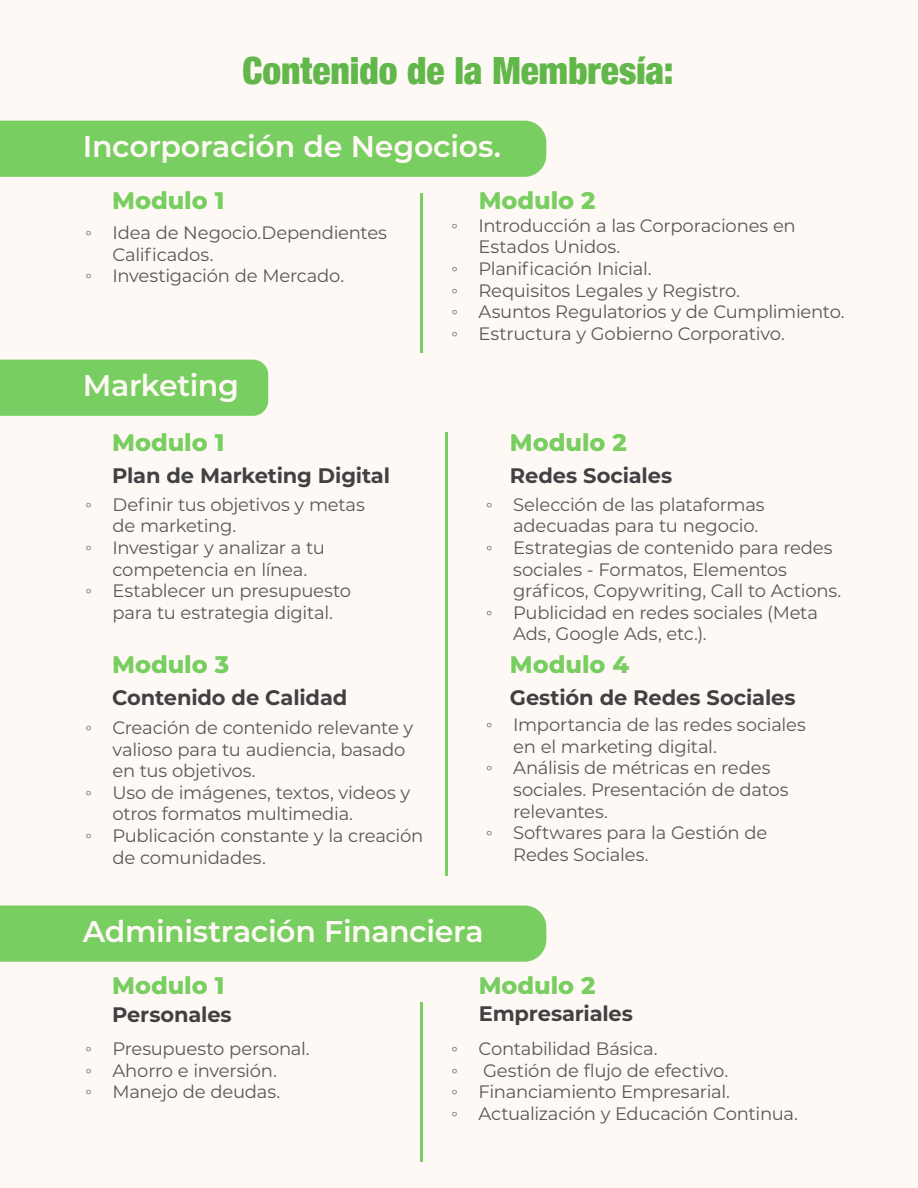
<style>
.page{position:relative;width:918px;height:1188px;background:#fff9f5}
.page>*{position:absolute;margin:0;border:0;box-sizing:border-box;transform-origin:0 0}
.t1{font:900 condensed 37.5px "Helvetica Neue";letter-spacing:-.005em;color:#61b74a}
.t2{font:600 30px "Montserrat";letter-spacing:-.01em;color:#fff9f5}
.t3{font:800 24px "Montserrat";color:#79ce61}
.t4{font:700 21px "Montserrat";letter-spacing:-.005em;color:#414042}
.t5{font:18px/21.6px "Montserrat";letter-spacing:-.015em;color:#58595b}
.t6{font:18px "Times New Roman";color:#58595b}
.s1{font-family:"Times New Roman"}
</style>
<div class="page">
<div style="left:0;top:121px;width:546px;height:56px;background:#79ce61"></div>
<div style="left:0;top:360px;width:268px;height:56px;background:#79ce61"></div>
<hr style="left:420px;top:194px;width:2px;height:159px;background:#79ce61">
<div style="left:0;top:905px;width:546px;height:57px;background:#79ce61"></div>
<hr style="left:420px;top:1002px;width:2px;height:159px;background:#79ce61">
<hr style="left:446px;top:433px;width:2px;height:443px;background:#79ce61">
<h1 class="t1" style="left:243px;top:40px;width:432px">Contenido de la Membresía:</h1>
<h2 class="t2" style="left:83px;top:125px;width:420px">Incorporación de Negocios.</h2>
<h3 class="t3" style="left:112px;top:183px;width:114px">Modulo 1</h3>
<h3 class="t3" style="left:479px;top:183px;width:118px">Modulo 2</h3>
<p class="t5" style="left:85px;top:221px;width:303px"><span class="s1">◦</span> Idea de Negocio.Dependientes</p>
<p class="t5" style="left:112px;top:243px;width:103px">Calificados.</p>
<p class="t5" style="left:85px;top:265px;width:260px"><span class="s1">◦</span> Investigación de Mercado.</p>
<h2 class="t2" style="left:83px;top:364px;width:157px">Marketing</h2>
<p class="t5" style="left:451px;top:214px;width:346px"><span class="s1">◦</span> Introducción a las Corporaciones en</p>
<p class="t5" style="left:478px;top:236px;width:143px">Estados Unidos.</p>
<p class="t5" style="left:451px;top:257px;width:202px"><span class="s1">◦</span> Planificación Inicial.</p>
<p class="t5" style="left:451px;top:279px;width:290px"><span class="s1">◦</span> Requisitos Legales y Registro.</p>
<p class="t5" style="left:451px;top:300px;width:395px"><span class="s1">◦</span> Asuntos Regulatorios y de Cumplimiento.</p>
<p class="t5" style="left:451px;top:322px;width:335px"><span class="s1">◦</span> Estructura y Gobierno Corporativo.</p>
<h3 class="t3" style="left:112px;top:425px;width:114px">Modulo 1</h3>
<p class="t4" style="left:112px;top:460px;width:279px">Plan de Marketing Digital</p>
<p class="t4" style="left:510px;top:460px;width:164px">Redes Sociales</p>
<h3 class="t3" style="left:510px;top:425px;width:118px">Modulo 2</h3>
<p class="t5" style="left:85px;top:493px;width:281px"><span class="s1">◦</span> Definir tus objetivos y metas</p>
<p class="t5" style="left:112px;top:515px;width:125px">de marketing.</p>
<p class="t5" style="left:85px;top:536px;width:241px"><span class="s1">◦</span> Investigar y analizar a tu</p>
<p class="t5" style="left:112px;top:558px;width:196px">competencia en línea.</p>
<p class="t5" style="left:85px;top:579px;width:267px"><span class="s1">◦</span> Establecer un presupuesto</p>
<p class="t5" style="left:112px;top:601px;width:222px">para tu estrategia digital.</p>
<p class="t5" style="left:486px;top:493px;width:280px"><span class="s1">◦</span> Selección de las plataformas</p>
<p class="t5" style="left:513px;top:515px;width:247px">adecuadas para tu negocio.</p>
<p class="t5" style="left:486px;top:536px;width:348px"><span class="s1">◦</span> Estrategias de contenido para redes</p>
<p class="t5" style="left:513px;top:558px;width:275px">sociales - Formatos, Elementos</p>
<p class="t5" style="left:513px;top:579px;width:330px">gráficos, Copywriting, Call to Actions.</p>
<p class="t5" style="left:486px;top:601px;width:333px"><span class="s1">◦</span> Publicidad en redes sociales (Meta</p>
<p class="t5" style="left:513px;top:623px;width:195px">Ads, Google Ads, etc.).</p>
<h3 class="t3" style="left:510px;top:647px;width:121px">Modulo 4</h3>
<h3 class="t3" style="left:112px;top:647px;width:119px">Modulo 3</h3>
<p class="t4" style="left:112px;top:682px;width:237px">Contenido de Calidad</p>
<p class="t4" style="left:510px;top:682px;width:287px">Gestión de Redes Sociales</p>
<p class="t5" style="left:85px;top:716px;width:330px"><span class="s1">◦</span> Creación de contenido relevante y</p>
<p class="t5" style="left:112px;top:738px;width:295px">valioso para tu audiencia, basado</p>
<p class="t5" style="left:112px;top:759px;width:145px">en tus objetivos.</p>
<p class="t5" style="left:85px;top:781px;width:326px"><span class="s1">◦</span> Uso de imágenes, textos, videos y</p>
<p class="t5" style="left:112px;top:803px;width:242px">otros formatos multimedia.</p>
<p class="t5" style="left:85px;top:824px;width:340px"><span class="s1">◦</span> Publicación constante y la creación</p>
<p class="t5" style="left:112px;top:846px;width:155px">de comunidades.</p>
<p class="t5" style="left:486px;top:713px;width:321px"><span class="s1">◦</span> Importancia de las redes sociales</p>
<p class="t5" style="left:513px;top:735px;width:205px">en el marketing digital.</p>
<p class="t5" style="left:486px;top:757px;width:286px"><span class="s1">◦</span> Análisis de métricas en redes</p>
<p class="t5" style="left:513px;top:778px;width:277px">sociales. Presentación de datos</p>
<p class="t5" style="left:513px;top:800px;width:96px">relevantes.</p>
<p class="t5" style="left:486px;top:821px;width:283px"><span class="s1">◦</span> Softwares para la Gestión de</p>
<p class="t5" style="left:513px;top:843px;width:137px">Redes Sociales.</p>
<h2 class="t2" style="left:83px;top:910px;width:402px">Administración Financiera</h2>
<h3 class="t3" style="left:112px;top:967px;width:114px">Modulo 1</h3>
<h3 class="t3" style="left:479px;top:967px;width:118px">Modulo 2</h3>
<p class="t4" style="left:112px;top:1000px;width:121px">Personales</p>
<p class="t4" style="left:479px;top:998px;width:156px">Empresariales</p>
<p class="t5" style="left:85px;top:1037px;width:226px"><span class="s1">◦</span> Presupuesto personal. <span class="s1">◦</span> Ahorro e inversión.<br><span class="s1">◦</span> Manejo de deudas.</p>
<p class="t5" style="left:451px;top:1037px;width:208px"><span class="s1">◦</span> Contabilidad Básica.</p>
<p class="t5" style="left:451px;top:1059px;width:348px;text-indent:32px">Gestión de flujo de efectivo.<br><span class="s1">◦</span> Financiamiento Empresarial.<br><span class="s1">◦</span> Actualización y Educación Continua.</p>
<p class="t6" style="left:451px;top:1059px;width:8px">◦</p>
</div>
